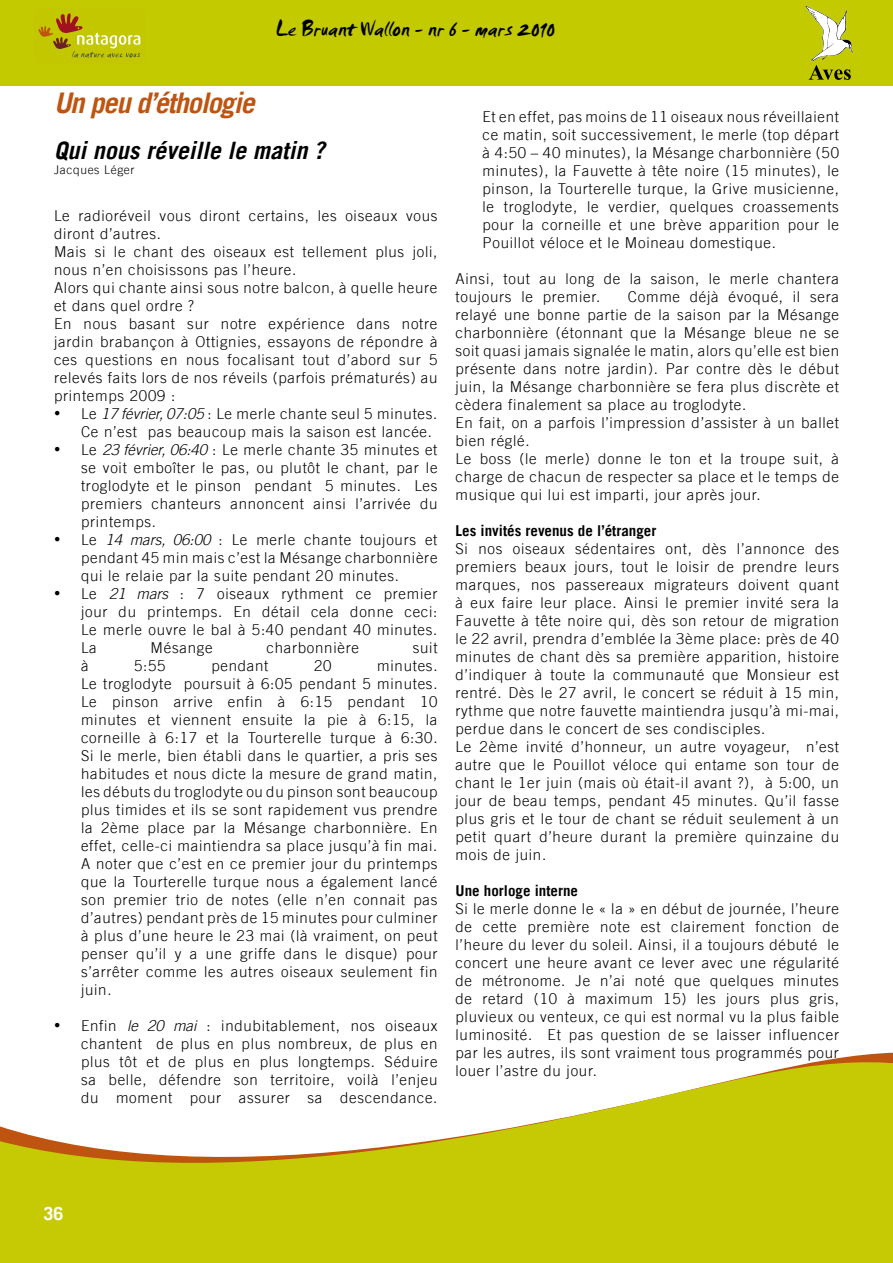
<style>
.page{position:relative;width:893px;height:1263px;background:#fff}
.page>*{position:absolute;margin:0;border:0;box-sizing:border-box;transform-origin:0 0}
.t1{font:italic 700 28.5px "Trade Gothic";letter-spacing:-.04em;color:#be540f}
.t2{font:italic 700 24px "Trade Gothic";color:#000}
.t3{font:22.5px "Smudger Plain";color:#000}
.t4{font:700 18px "Trade Gothic";color:#fff}
.t5{font:300 15px/18px "Trade Gothic";letter-spacing:.05em;color:#000;text-align:justify}
.t6{font:700 15px "Trade Gothic";color:#000}
.t7{font:300 12px "Trade Gothic";letter-spacing:.05em;color:#000}
.s1{font-family:"Times New Roman";font-weight:400;font-size:18px}
.s2{font-style:italic}
</style>
<div class="page">
<div style="left:0;top:0;width:893px;height:85px;background:#c3ca00"></div>
<svg style="left:38px;top:13px;width:103px;height:45px"></svg>
<svg style="left:0;top:1059px;width:893px;height:116px"></svg>
<div style="left:0;top:1175px;width:893px;height:88px;background:#c6ca05"></div>
<svg style="left:805px;top:6px;width:48px;height:74px"></svg>
<h3 class="t3" style="left:276px;top:15px;width:281px">Le Bruant Wallon - nr 6 - mars 2010</h3>
<h1 class="t1" style="left:54px;top:85px;width:202px">Un peu d’éthologie</h1>
<h2 class="t2" style="left:54px;top:136px;width:272px">Qui nous réveille le matin ?</h2>
<p class="t7" style="left:54px;top:162px;width:82px">Jacques Léger</p>
<p class="t5" style="left:54px;top:206px;width:385px;text-align:left">Le radioréveil vous diront certains, les oiseaux vous diront d’autres.<br>Mais si le chant des oiseaux est tellement plus joli, nous n’en choisissons pas l’heure.<br>Alors qui chante ainsi sous notre balcon, à quelle heure et dans quel ordre ?<br>En nous basant sur notre expérience dans notre jardin brabançon à Ottignies, essayons de répondre à ces questions en nous focalisant tout d’abord sur 5 relevés faits lors de nos réveils (parfois prématurés) au printemps 2009 :</p>
<p class="t5" style="left:81px;top:404px;width:358px;text-indent:-27px"><span class="s1">•</span> Le <span class="s2">17 février, 07:05</span> : Le merle chante seul 5 minutes.<br>Ce n’est pas beaucoup mais la saison est lancée.</p>
<p class="t5" style="left:81px;top:440px;width:358px;text-indent:-27px"><span class="s1">•</span> Le <span class="s2">23 février, 06:40</span> : Le merle chante 35 minutes et se voit emboîter le pas, ou plutôt le chant, par le troglodyte et le pinson pendant 5 minutes. Les premiers chanteurs annoncent ainsi l’arrivée du printemps.</p>
<p class="t5" style="left:81px;top:530px;width:358px;text-indent:-27px"><span class="s1">•</span> Le <span class="s2">14 mars, 06:00</span> : Le merle chante toujours et pendant 45 min mais c’est la Mésange charbonnière qui le relaie par la suite pendant 20 minutes.</p>
<p class="t5" style="left:81px;top:584px;width:358px;text-indent:-27px"><span class="s1">•</span> Le <span class="s2">21 mars</span> : 7 oiseaux rythment ce premier jour du printemps. En détail cela donne ceci:<br>Le merle ouvre le bal à 5:40 pendant 40 minutes.<br>La</p>
<p class="t5" style="left:151px;top:638px;width:63px">Mésange</p>
<p class="t5" style="left:266px;top:638px;width:94px">charbonnière</p>
<p class="t5" style="left:413px;top:638px;width:26px">suit</p>
<p class="t5" style="left:81px;top:656px;width:9px">à</p>
<p class="t5" style="left:134px;top:656px;width:33px">5:55</p>
<p class="t5" style="left:211px;top:656px;width:59px">pendant</p>
<p class="t5" style="left:314px;top:656px;width:19px">20</p>
<p class="t5" style="left:81px;top:656px;width:358px;text-indent:296px">minutes.<br>Le troglodyte poursuit à 6:05 pendant 5 minutes.<br>Le pinson arrive enfin à 6:15 pendant 10 minutes et viennent ensuite la pie à 6:15, la corneille à 6:17 et la Tourterelle turque à 6:30.<br>Si le merle, bien établi dans le quartier, a pris ses habitudes et nous dicte la mesure de grand matin, les débuts du troglodyte ou du pinson sont beaucoup plus timides et ils se sont rapidement vus prendre la 2ème place par la Mésange charbonnière. En effet, celle-ci maintiendra sa place jusqu’à fin mai.<br>A noter que c’est en ce premier jour du printemps que la Tourterelle turque nous a également lancé son premier trio de notes (elle n’en connait pas d’autres) pendant près de 15 minutes pour culminer à plus d’une heure le 23 mai (là vraiment, on peut penser qu’il y a une griffe dans le disque) pour s’arrêter comme les autres oiseaux seulement fin juin.</p>
<p class="t5" style="left:81px;top:1016px;width:358px;text-indent:-27px"><span class="s1">•</span> Enfin <span class="s2">le 20 mai</span> : indubitablement, nos oiseaux chantent de plus en plus nombreux, de plus en plus tôt et de plus en plus longtemps. Séduire sa belle, défendre son territoire, voilà l’enjeu du moment pour assurer sa descendance.</p>
<p class="t5" style="left:482px;top:107px;width:358px">Et en effet, pas moins de 11 oiseaux nous réveillaient ce matin, soit successivement, le merle (top départ à 4:50 – 40 minutes), la Mésange charbonnière (50 minutes), la Fauvette à tête noire (15 minutes), le pinson, la Tourterelle turque, la Grive musicienne, le troglodyte, le verdier, quelques croassements pour la corneille et une brève apparition pour le Pouillot véloce et le Moineau domestique.</p>
<p class="t5" style="left:455px;top:269px;width:385px">Ainsi, tout au long de la saison, le merle chantera toujours le premier.</p>
<p class="t5" style="left:455px;top:287px;width:385px;text-align:left;text-indent:172px">Comme déjà évoqué, il sera relayé une bonne partie de la saison par la Mésange charbonnière (étonnant que la Mésange bleue ne se soit quasi jamais signalée le matin, alors qu’elle est bien présente dans notre jardin). Par contre dès le début juin, la Mésange charbonnière se fera plus discrète et cèdera finalement sa place au troglodyte.<br>En fait, on a parfois l’impression d’assister à un ballet bien réglé.<br>Le boss (le merle) donne le ton et la troupe suit, à charge de chacun de respecter sa place et le temps de musique qui lui est imparti, jour après jour.</p>
<p class="t6" style="left:455px;top:521px;width:202px">Les invités revenus de l’étranger</p>
<p class="t5" style="left:455px;top:539px;width:385px;text-align:left">Si nos oiseaux sédentaires ont, dès l’annonce des premiers beaux jours, tout le loisir de prendre leurs marques, nos passereaux migrateurs doivent quant à eux faire leur place. Ainsi le premier invité sera la Fauvette à tête noire qui, dès son retour de migration le 22 avril, prendra d’emblée la 3ème place: près de 40 minutes de chant dès sa première apparition, histoire d’indiquer à toute la communauté que Monsieur est rentré. Dès le 27 avril, le concert se réduit à 15 min, rythme que notre fauvette maintiendra jusqu’à mi-mai, perdue dans le concert de ses condisciples.<br>Le 2ème invité d’honneur, un autre voyageur, n’est autre que le Pouillot véloce qui entame son tour de chant le 1er juin (mais où était-il avant ?), à 5:00, un jour de beau temps, pendant 45 minutes. Qu’il fasse plus gris et le tour de chant se réduit seulement à un petit quart d’heure durant la première quinzaine du mois de juin.</p>
<p class="t6" style="left:455px;top:881px;width:124px">Une horloge interne</p>
<p class="t5" style="left:455px;top:899px;width:385px">Si le merle donne le « la » en début de journée, l’heure de cette première note est clairement fonction de l’heure du lever du soleil. Ainsi, il a toujours débuté le concert une heure avant ce lever avec une régularité de métronome. Je n’ai noté que quelques minutes de retard (10 à maximum 15) les jours plus gris, pluvieux ou venteux, ce qui est normal vu la plus faible luminosité. Et pas question de se laisser influencer par les autres, ils sont vraiment tous programmés pour louer l’astre du jour.</p>
<p class="t4" style="left:44px;top:1202px;width:22px">36</p>
</div>
